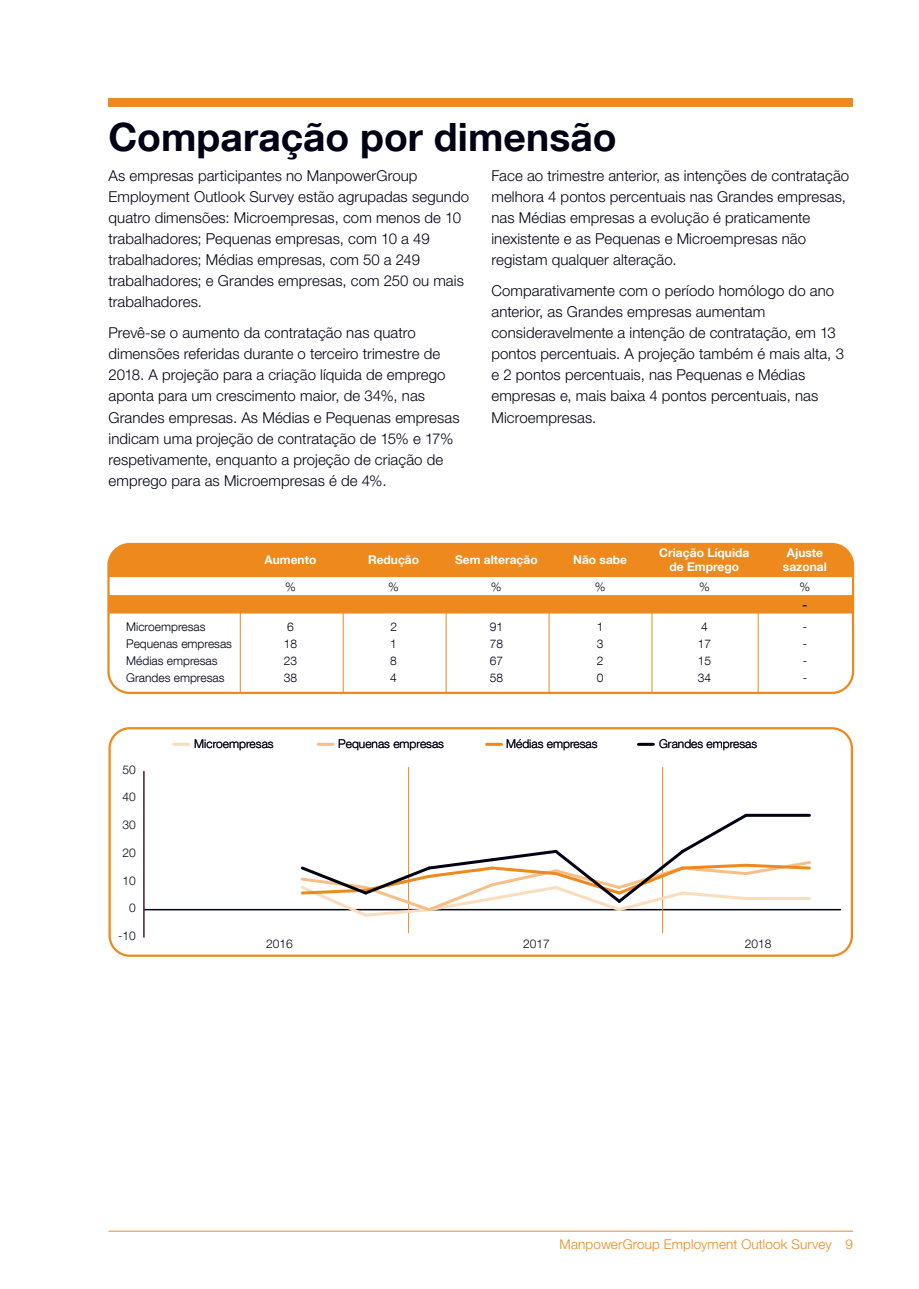
<style>
.page{position:relative;width:919px;height:1289px;background:#fff}
.page>*{position:absolute;margin:0;border:0;box-sizing:border-box;transform-origin:0 0}
.t1{font:700 39px "Helvetica Neue LT Com";color:#000015}
.t2{font:300 15px/21px "Helvetica Neue LT Std";letter-spacing:.005em;color:#000015}
.t3{font:300 13.5px "Helvetica Neue LT Std";letter-spacing:.01em;color:#ed891d}
.t4{font:300 12px "Helvetica Neue LT Com";color:#000015}
.t5{font:700 12px/14.4px "Helvetica Neue LT Com";color:#fff;text-align:center}
.t6{font:300 12px "Helvetica Neue LT Std";color:#000015}
.t7{font:700 12px "Helvetica Neue LT Com";color:#000015}
</style>
<div class="page">
<hr style="left:108px;top:1230px;width:745px;height:1px;background:#ed891d">
<div style="left:108px;top:98px;width:745px;height:8px;background:#ed891d"></div>
<div style="left:108px;top:543px;width:745px;height:144px;background:#ed891d;border-radius:21px"></div>
<div style="left:108px;top:613px;width:745px;height:78px;background:#fff"></div>
<hr style="left:757px;top:543px;width:1px;height:150px;background:#ed891d">
<hr style="left:651px;top:543px;width:1px;height:150px;background:#ed891d">
<hr style="left:548px;top:543px;width:1px;height:149px;background:#ed891d">
<hr style="left:446px;top:543px;width:1px;height:149px;background:#ed891d">
<hr style="left:343px;top:543px;width:1px;height:150px;background:#ed891d">
<hr style="left:240px;top:543px;width:1px;height:149px;background:#ed891d">
<div style="left:108px;top:577px;width:745px;height:18px;background:#fff"></div>
<div style="left:107px;top:543px;width:747px;height:151px;border:2px solid #ed891d;border-radius:21px"></div>
<svg style="left:108px;top:727px;width:745px;height:229px"></svg>
<h1 class="t1" style="left:108px;top:113px;width:509px">Comparação por dimensão</h1>
<p class="t2" style="left:491px;top:165px;width:359px">Face ao trimestre anterior, as intenções de contratação melhora 4 pontos percentuais nas Grandes empresas, nas Médias empresas a evolução é praticamente inexistente e as Pequenas e Microempresas não registam qualquer alteração.</p>
<p class="t2" style="left:491px;top:280px;width:354px">Comparativamente com o período homólogo do ano anterior, as Grandes empresas aumentam consideravelmente a intenção de contratação, em 13 pontos percentuais. A projeção também é mais alta, 3 e 2 pontos percentuais, nas Pequenas e Médias empresas e, mais baixa 4 pontos percentuais, nas Microempresas.</p>
<p class="t2" style="left:108px;top:165px;width:362px">As empresas participantes no ManpowerGroup Employment Outlook Survey estão agrupadas segundo quatro dimensões: Microempresas, com menos de 10 trabalhadores; Pequenas empresas, com 10 a 49 trabalhadores; Médias empresas, com 50 a 249 trabalhadores; e Grandes empresas, com 250 ou mais trabalhadores.</p>
<p class="t2" style="left:108px;top:322px;width:353px">Prevê-se o aumento da contratação nas quatro dimensões referidas durante o terceiro trimestre de 2018. A projeção para a criação líquida de emprego aponta para um crescimento maior, de 34%, nas Grandes empresas. As Médias e Pequenas empresas indicam uma projeção de contratação de 15% e 17% respetivamente, enquanto a projeção de criação de emprego para as Microempresas é de 4%.</p>
<p class="t5" style="left:264px;top:552px;width:53px">Aumento</p>
<p class="t5" style="left:368px;top:552px;width:53px">Redução</p>
<p class="t5" style="left:455px;top:552px;width:84px">Sem alteração</p>
<p class="t5" style="left:573px;top:552px;width:55px">Não sabe</p>
<p class="t5" style="left:659px;top:545px;width:91px">Criação Líquida de Emprego</p>
<p class="t5" style="left:782px;top:545px;width:45px">Ajuste sazonal</p>
<p class="t4" style="left:285px;top:579px;width:12px">%</p>
<p class="t4" style="left:388px;top:579px;width:12px">%</p>
<p class="t4" style="left:491px;top:579px;width:12px">%</p>
<p class="t4" style="left:594px;top:579px;width:12px">%</p>
<p class="t4" style="left:699px;top:579px;width:12px">%</p>
<p class="t4" style="left:799px;top:579px;width:12px">%</p>
<p class="t7" style="left:802px;top:597px;width:6px">-</p>
<p class="t4" style="left:126px;top:619px;width:81px">Microempresas</p>
<p class="t4" style="left:287px;top:619px;width:8px">6</p>
<p class="t4" style="left:390px;top:619px;width:8px">2</p>
<p class="t4" style="left:489px;top:619px;width:15px">91</p>
<p class="t4" style="left:597px;top:619px;width:8px">1</p>
<p class="t4" style="left:701px;top:619px;width:8px">4</p>
<p class="t4" style="left:802px;top:619px;width:6px">-</p>
<p class="t4" style="left:126px;top:636px;width:107px">Pequenas empresas</p>
<p class="t4" style="left:284px;top:636px;width:15px">18</p>
<p class="t4" style="left:390px;top:636px;width:8px">1</p>
<p class="t4" style="left:489px;top:636px;width:15px">78</p>
<p class="t4" style="left:596px;top:636px;width:8px">3</p>
<p class="t4" style="left:697px;top:636px;width:15px">17</p>
<p class="t4" style="left:802px;top:636px;width:6px">-</p>
<p class="t4" style="left:126px;top:653px;width:93px">Médias empresas</p>
<p class="t4" style="left:284px;top:653px;width:15px">23</p>
<p class="t4" style="left:390px;top:653px;width:8px">8</p>
<p class="t4" style="left:489px;top:653px;width:15px">67</p>
<p class="t4" style="left:596px;top:653px;width:8px">2</p>
<p class="t4" style="left:697px;top:653px;width:15px">15</p>
<p class="t4" style="left:802px;top:653px;width:6px">-</p>
<p class="t4" style="left:126px;top:670px;width:100px">Grandes empresas</p>
<p class="t4" style="left:284px;top:670px;width:15px">38</p>
<p class="t4" style="left:390px;top:670px;width:8px">4</p>
<p class="t4" style="left:489px;top:670px;width:15px">58</p>
<p class="t4" style="left:596px;top:670px;width:8px">0</p>
<p class="t4" style="left:697px;top:670px;width:15px">34</p>
<p class="t4" style="left:802px;top:670px;width:6px">-</p>
<p class="t6" style="left:123px;top:762px;width:15px">50</p>
<p class="t6" style="left:123px;top:789px;width:15px">40</p>
<p class="t6" style="left:123px;top:817px;width:15px">30</p>
<p class="t6" style="left:123px;top:845px;width:15px">20</p>
<p class="t6" style="left:123px;top:873px;width:15px">10</p>
<p class="t6" style="left:129px;top:900px;width:8px">0</p>
<p class="t6" style="left:118px;top:928px;width:19px">-10</p>
<p class="t4" style="left:194px;top:736px;width:81px">Microempresas</p>
<p class="t4" style="left:338px;top:736px;width:107px">Pequenas empresas</p>
<p class="t4" style="left:506px;top:736px;width:93px">Médias empresas</p>
<p class="t4" style="left:659px;top:736px;width:100px">Grandes empresas</p>
<p class="t6" style="left:266px;top:936px;width:28px">2016</p>
<p class="t6" style="left:523px;top:936px;width:28px">2017</p>
<p class="t6" style="left:744px;top:936px;width:28px">2018</p>
<p class="t3" style="left:559px;top:1235px;width:295px">ManpowerGroup Employment Outlook Survey 9</p>
</div>
